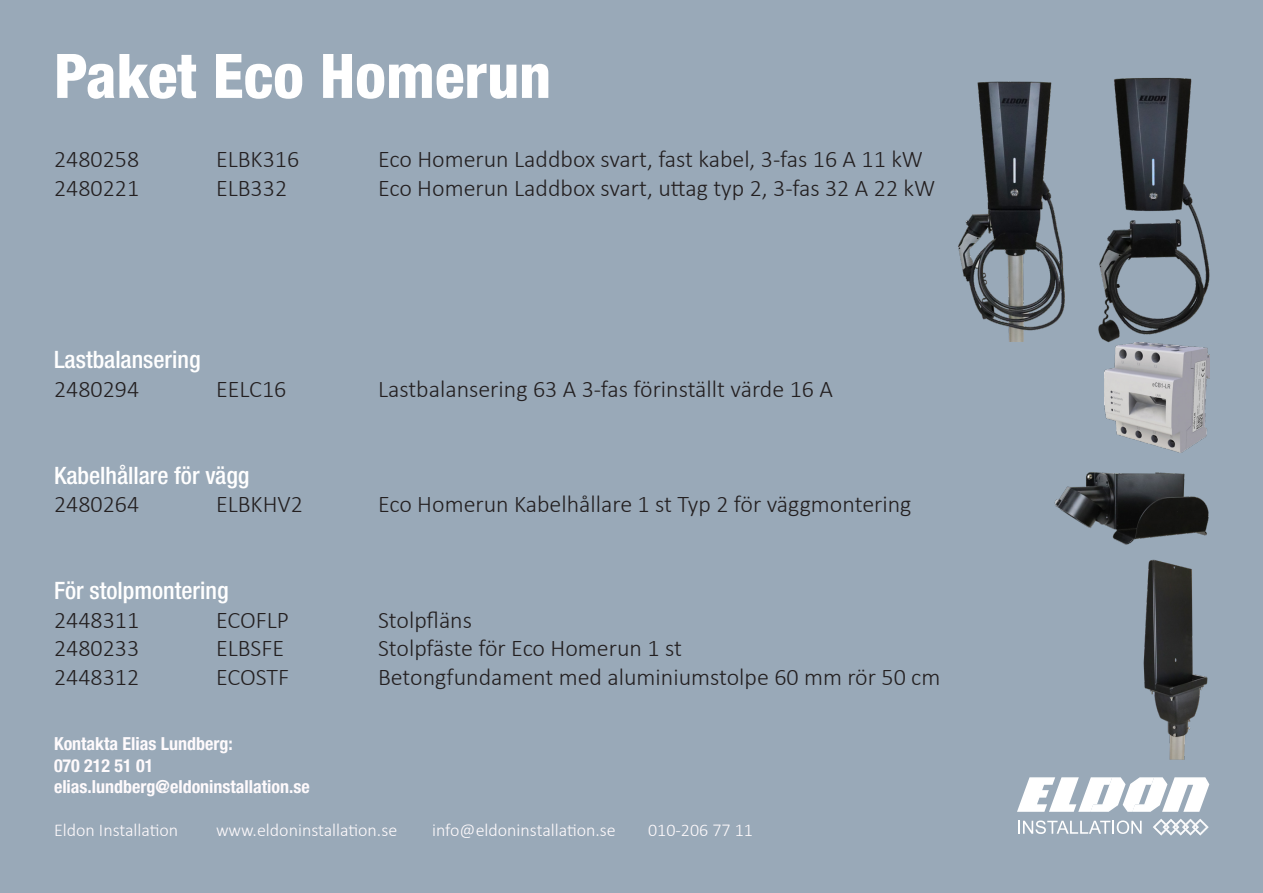
<style>
.page{position:relative;width:1263px;height:893px;background:#99a9b8}
.page>*{position:absolute;margin:0;border:0;box-sizing:border-box;transform-origin:0 0}
.t1{font:800 condensed 61.5px "Helvetica Neue LT Std";color:#fff}
.t2{font:300 24px "Calibri";color:#231f20}
.t3{font:500 condensed 24px "Helvetica Neue LT Std";color:#fff}
.t4{font:300 18px "Calibri";color:#fefafc}
.t5{font:700 condensed 18px "Helvetica Neue LT Std";color:#fefafc}
</style>
<div class="page">
<svg style="left:1017px;top:777px;width:192px;height:35px"></svg>
<svg style="left:1153px;top:819px;width:56px;height:16px"></svg>
<svg style="left:1018px;top:820px;width:123px;height:14px"></svg>
<img style="left:958px;top:81px;width:107px;height:260px">
<img style="left:1098px;top:77px;width:112px;height:265px">
<img style="left:1054px;top:472px;width:155px;height:73px">
<img style="left:1143px;top:559px;width:65px;height:201px">
<img style="left:1104px;top:342px;width:105px;height:111px">
<p class="t1" style="left:54px;top:38px;width:499px">Paket Eco Homerun</p>
<p class="t2" style="left:54px;top:144px;width:87px">2480258</p>
<p class="t2" style="left:216px;top:144px;width:85px">ELBK316</p>
<p class="t2" style="left:378px;top:144px;width:546px">Eco Homerun Laddbox svart, fast kabel, 3-fas 16 A 11 kW</p>
<p class="t2" style="left:54px;top:173px;width:87px">2480221</p>
<p class="t2" style="left:216px;top:173px;width:73px">ELB332</p>
<p class="t2" style="left:378px;top:173px;width:559px">Eco Homerun Laddbox svart, uttag typ 2, 3-fas 32 A 22 kW</p>
<p class="t3" style="left:54px;top:346px;width:148px">Lastbalansering</p>
<p class="t2" style="left:54px;top:374px;width:87px">2480294</p>
<p class="t2" style="left:216px;top:374px;width:72px">EELC16</p>
<p class="t2" style="left:378px;top:374px;width:456px">Lastbalansering 63 A 3-fas förinställt värde 16 A</p>
<p class="t3" style="left:54px;top:461px;width:197px">Kabelhållare för vägg</p>
<p class="t2" style="left:54px;top:490px;width:87px">2480264</p>
<p class="t2" style="left:216px;top:490px;width:89px">ELBKHV2</p>
<p class="t2" style="left:378px;top:490px;width:535px">Eco Homerun Kabelhållare 1 st Typ 2 för väggmontering</p>
<p class="t3" style="left:54px;top:576px;width:176px">För stolpmontering</p>
<p class="t2" style="left:54px;top:605px;width:87px">2448311</p>
<p class="t2" style="left:216px;top:605px;width:75px">ECOFLP</p>
<p class="t2" style="left:378px;top:605px;width:96px">Stolpfläns</p>
<p class="t2" style="left:54px;top:634px;width:87px">2480233</p>
<p class="t2" style="left:216px;top:634px;width:70px">ELBSFE</p>
<p class="t2" style="left:378px;top:634px;width:305px">Stolpfäste för Eco Homerun 1 st</p>
<p class="t2" style="left:54px;top:662px;width:87px">2448312</p>
<p class="t2" style="left:216px;top:662px;width:75px">ECOSTF</p>
<p class="t2" style="left:378px;top:662px;width:564px">Betongfundament med aluminiumstolpe 60 mm rör 50 cm</p>
<p class="t5" style="left:54px;top:733px;width:180px">Kontakta Elias Lundberg:</p>
<p class="t5" style="left:54px;top:754px;width:101px">070 212 51 01</p>
<p class="t5" style="left:54px;top:776px;width:257px">elias.lundberg@eldoninstallation.se</p>
<p class="t4" style="left:54px;top:819px;width:126px">Eldon Installation</p>
<p class="t4" style="left:216px;top:819px;width:183px">www.eldoninstallation.se</p>
<p class="t4" style="left:432px;top:819px;width:185px">info@eldoninstallation.se</p>
<p class="t4" style="left:648px;top:819px;width:106px">010-206 77 11</p>
</div>
